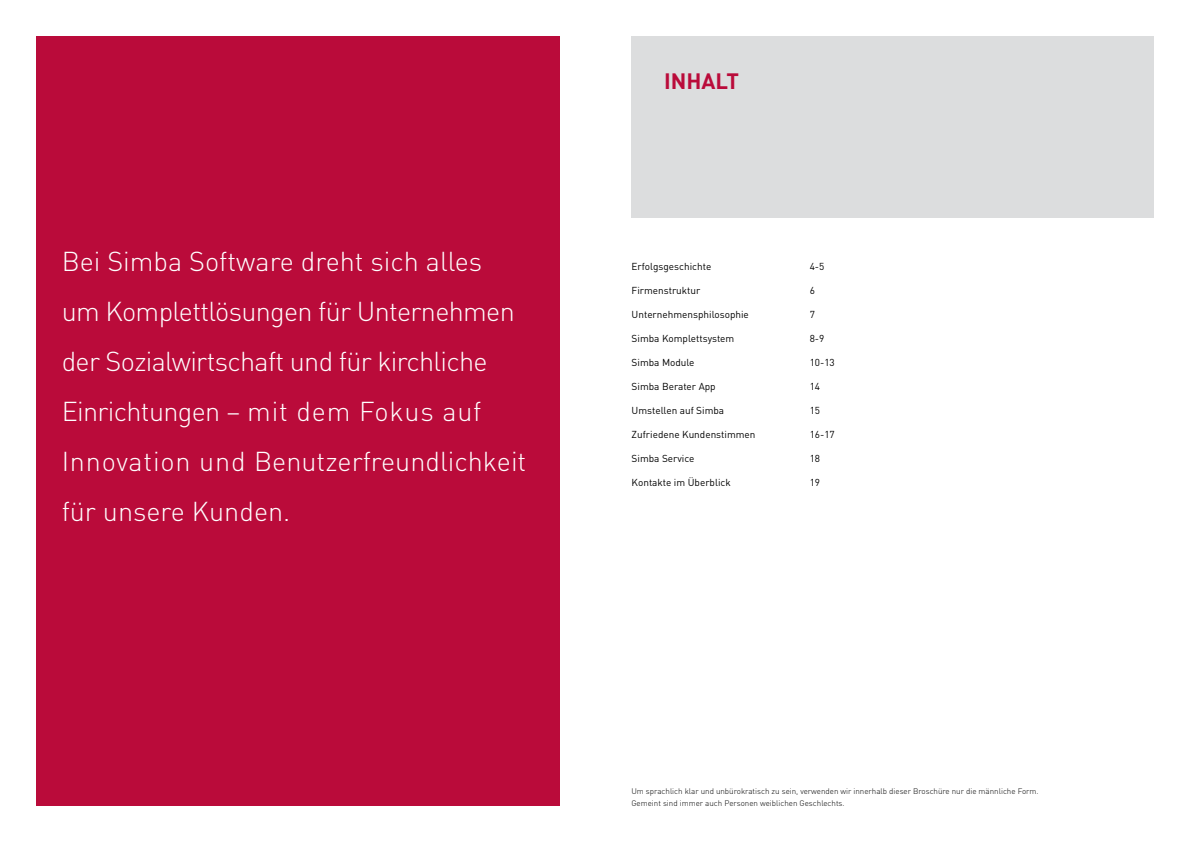
<style>
.page{position:relative;width:1191px;height:842px;background:#fff}
.page>*{position:absolute;margin:0;border:0;box-sizing:border-box;transform-origin:0 0}
.t1{font:300 27px/50px "DIN Pro";letter-spacing:-.025em;color:#fff}
.t2{font:700 22px "DIN Pro";color:#ba0b3a}
.t3{font:10px "DIN Pro";color:#000}
.t4{font:300 8px/12px "DIN Pro";color:#000}
</style>
<div class="page">
<div style="left:631px;top:36px;width:522px;height:182px;background:#dcddde"></div>
<div style="left:36px;top:36px;width:523px;height:770px;background:#ba0b3a"></div>
<h1 class="t1" style="left:62px;top:235px;width:466px">Bei Simba Software dreht sich alles um Komplettlösungen für Unternehmen der Sozialwirtschaft und für kirchliche Einrichtungen – mit dem Fokus auf Innovation und Benutzerfreundlichkeit für unsere Kunden.</h1>
<h2 class="t2" style="left:664px;top:66px;width:76px">INHALT</h2>
<p class="t3" style="left:631px;top:259px;width:81px">Erfolgsgeschichte</p>
<p class="t3" style="left:809px;top:259px;width:16px">4-5</p>
<p class="t3" style="left:631px;top:283px;width:70px">Firmenstruktur</p>
<p class="t3" style="left:809px;top:283px;width:7px">6</p>
<p class="t3" style="left:631px;top:307px;width:119px">Unternehmensphilosophie</p>
<p class="t3" style="left:809px;top:307px;width:7px">7</p>
<p class="t3" style="left:631px;top:331px;width:104px">Simba Komplettsystem</p>
<p class="t3" style="left:809px;top:331px;width:16px">8-9</p>
<p class="t3" style="left:631px;top:355px;width:64px">Simba Module</p>
<p class="t3" style="left:809px;top:355px;width:27px">10-13</p>
<p class="t3" style="left:631px;top:379px;width:85px">Simba Berater App</p>
<p class="t3" style="left:809px;top:379px;width:12px">14</p>
<p class="t3" style="left:631px;top:403px;width:94px">Umstellen auf Simba</p>
<p class="t3" style="left:809px;top:403px;width:12px">15</p>
<p class="t3" style="left:631px;top:427px;width:125px">Zufriedene Kundenstimmen</p>
<p class="t3" style="left:809px;top:427px;width:27px">16-17</p>
<p class="t3" style="left:631px;top:451px;width:64px">Simba Service</p>
<p class="t3" style="left:809px;top:451px;width:12px">18</p>
<p class="t3" style="left:631px;top:475px;width:101px">Kontakte im Überblick</p>
<p class="t3" style="left:809px;top:475px;width:12px">19</p>
<p class="t4" style="left:631px;top:785px;width:409px">Um sprachlich klar und unbürokratisch zu sein, verwenden wir innerhalb dieser Broschüre nur die männliche Form.<br>Gemeint sind immer auch Personen weiblichen Geschlechts.</p>
</div>
